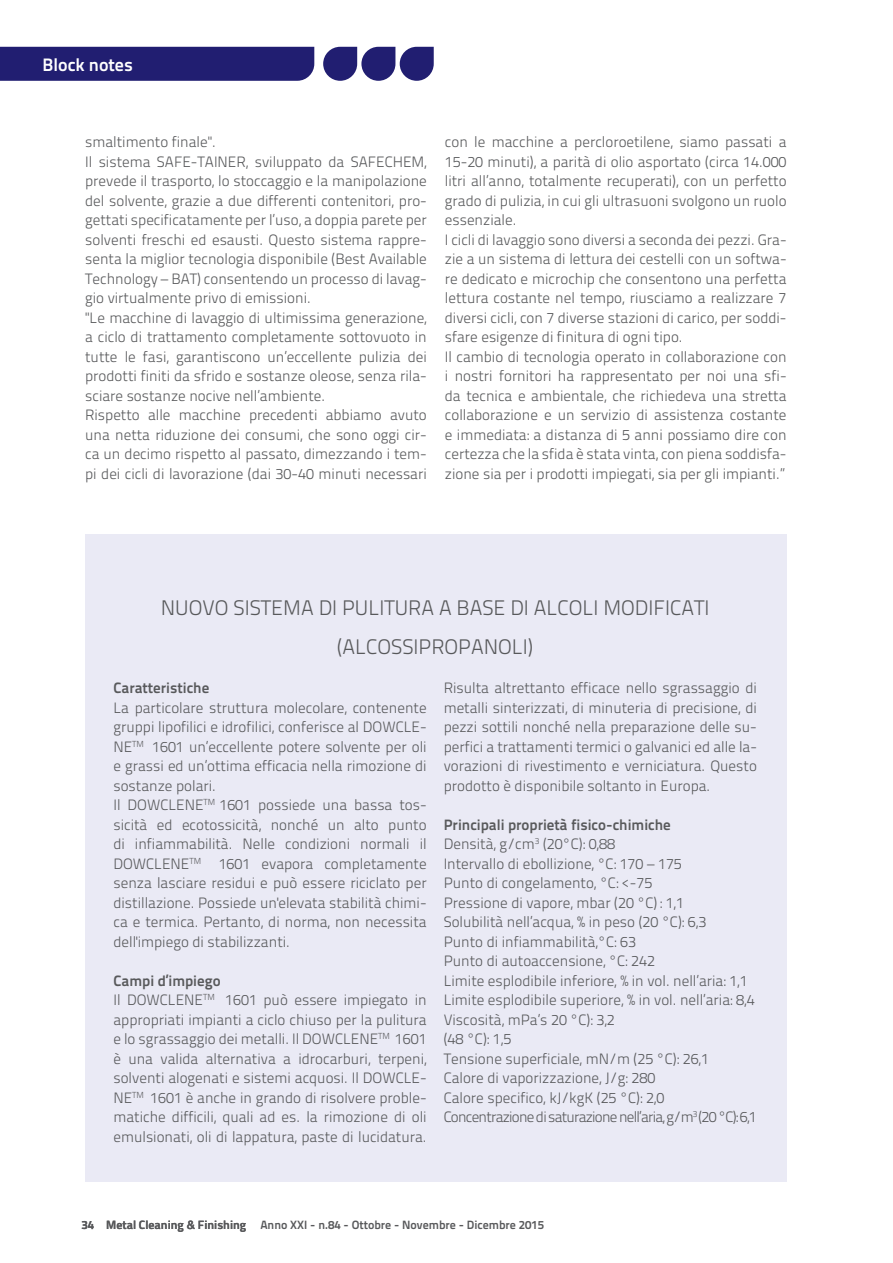
<style>
.page{position:relative;width:893px;height:1263px;background:#fff}
.page>*{position:absolute;margin:0;border:0;box-sizing:border-box;transform-origin:0 0}
.t1{font:300 21px/39px "Titillium Text 22 L";color:#58595b;text-align:center}
.t2{font:700 18px "Titillium Text 22 L";color:#fff}
.t3{font:300 15px/19.5px "Titillium Text 22 L";color:#58595b}
.t4{font:700 15px "Titillium Text 22 L";color:#58595b}
.t5{font:700 12px "Titillium Text 22 L";color:#58595b}
.s1{font-weight:700}
</style>
<div class="page">
<div style="left:85px;top:534px;width:701px;height:647px;background:#eaeaf5"></div>
<svg style="left:323px;top:47px;width:111px;height:34px"></svg>
<div style="left:0;top:47px;width:314px;height:34px;background:#211e71"></div>
<p class="t2" style="left:43px;top:50px;width:92px">Block notes</p>
<p class="t3" style="left:85px;top:131px;width:343px">smaltimento finale".<br>Il sistema SAFE-TAINER, sviluppato da SAFECHEM, prevede il trasporto, lo stoccaggio e la manipolazione del solvente, grazie a due differenti contenitori, pro&shy;gettati specificatamente per l’uso, a doppia parete per solventi freschi ed esausti. Questo sistema rappre&shy;senta la miglior tecnologia disponibile (Best Available Technology – BAT) consentendo un processo di lavag&shy;gio virtualmente privo di emissioni.<br>"Le macchine di lavaggio di ultimissima generazione, a ciclo di trattamento completamente sottovuoto in tutte le fasi, garantiscono un’eccellente pulizia dei prodotti finiti da sfrido e sostanze oleose, senza rila&shy;sciare sostanze nocive nell’ambiente.<br>Rispetto alle macchine precedenti abbiamo avuto una netta riduzione dei consumi, che sono oggi cir&shy;ca un decimo rispetto al passato, dimezzando i tem&shy;pi dei cicli di lavorazione (dai 30-40 minuti necessari</p>
<p class="t3" style="left:445px;top:131px;width:343px">con le macchine a percloroetilene, siamo passati a 15-20 minuti), a parità di olio asportato (circa 14.000 litri all’anno, totalmente recuperati), con un perfetto grado di pulizia, in cui gli ultrasuoni svolgono un ruolo essenziale.<br>I cicli di lavaggio sono diversi a seconda dei pezzi. Gra&shy;zie a un sistema di lettura dei cestelli con un softwa&shy;re dedicato e microchip che consentono una perfetta lettura costante nel tempo, riusciamo a realizzare 7 diversi cicli, con 7 diverse stazioni di carico, per soddi&shy;sfare esigenze di finitura di ogni tipo.<br>Il cambio di tecnologia operato in collaborazione con i nostri fornitori ha rappresentato per noi una sfi&shy;da tecnica e ambientale, che richiedeva una stretta collaborazione e un servizio di assistenza costante e immediata: a distanza di 5 anni possiamo dire con certezza che la sfida è stata vinta, con piena soddisfa&shy;zione sia per i prodotti impiegati, sia per gli impianti.”</p>
<h1 class="t1" style="left:161px;top:587px;width:550px">NUOVO SISTEMA DI PULITURA A BASE DI ALCOLI MODIFICATI (ALCOSSIPROPANOLI)</h1>
<p class="t4" style="left:113px;top:676px;width:97px">Caratteristiche</p>
<p class="t3" style="left:113px;top:697px;width:315px">La particolare struttura molecolare, contenente gruppi lipofilici e idrofilici, conferisce al DOWCLE-NE<sup>TM</sup> 1601 un’eccellente potere solvente per oli e grassi ed un’ottima efficacia nella rimozione di sostanze polari.<br>Il DOWCLENE<sup>TM</sup> 1601 possiede una bassa tos&shy;sicità ed ecotossicità, nonché un alto punto di infiammabilità. Nelle condizioni normali il DOWCLENE<sup>TM</sup> 1601 evapora completamente senza lasciare residui e può essere riciclato per distillazione. Possiede un'elevata stabilità chimi&shy;ca e termica. Pertanto, di norma, non necessita dell'impiego di stabilizzanti.</p>
<p class="t3" style="left:113px;top:970px;width:315px"><span class="s1">Campi d’impiego<br></span>Il DOWCLENE<sup>TM</sup> 1601 può essere impiegato in appropriati impianti a ciclo chiuso per la pulitura e lo sgrassaggio dei metalli. Il DOWCLENE<sup>TM</sup> 1601 è una valida alternativa a idrocarburi, terpeni, solventi alogenati e sistemi acquosi. Il DOWCLE-NE<sup>TM</sup> 1601 è anche in grando di risolvere proble&shy;matiche difficili, quali ad es. la rimozione di oli emulsionati, oli di lappatura, paste di lucidatura.</p>
<p class="t3" style="left:444px;top:677px;width:315px;text-align:justify">Risulta altrettanto efficace nello sgrassaggio di metalli sinterizzati, di minuteria di precisione, di pezzi sottili nonché nella preparazione delle su&shy;perfici a trattamenti termici o galvanici ed alle la&shy;vorazioni di rivestimento e verniciatura. Questo prodotto è disponibile soltanto in Europa.</p>
<p class="t3" style="left:444px;top:814px;width:315px"><span class="s1">Principali proprietà fisico-chimiche<br></span>Densità, g/cm<sup>3</sup> (20°C): 0,88<br>Intervallo di ebollizione, °C: 170 – 175<br>Punto di congelamento, °C: &lt;-75<br>Pressione di vapore, mbar (20 °C) : 1,1<br>Solubilità nell’acqua, % in peso (20 °C): 6,3<br>Punto di infiammabilità,°C: 63<br>Punto di autoaccensione, °C: 242<br>Limite esplodibile inferiore, % in vol. nell’aria: 1,1<br>Limite esplodibile superiore, % in vol. nell’aria: 8,4<br>Viscosità, mPa’s 20 °C): 3,2<br>(48 °C): 1,5<br>Tensione superficiale, mN/m (25 °C): 26,1<br>Calore di vaporizzazione, J/g: 280<br>Calore specifico, kJ/kgK (25 °C): 2,0<br>Concentrazione di saturazione nell’aria, g/m<sup>3</sup> (20 °C): 6,1</p>
<p class="t5" style="left:81px;top:1216px;width:25px">34 M</p>
<p class="t5" style="left:116px;top:1216px;width:429px">etal Cleaning &amp; Finishing Anno XXI - n.84 - Ottobre - Novembre - Dicembre 2015</p>
</div>
